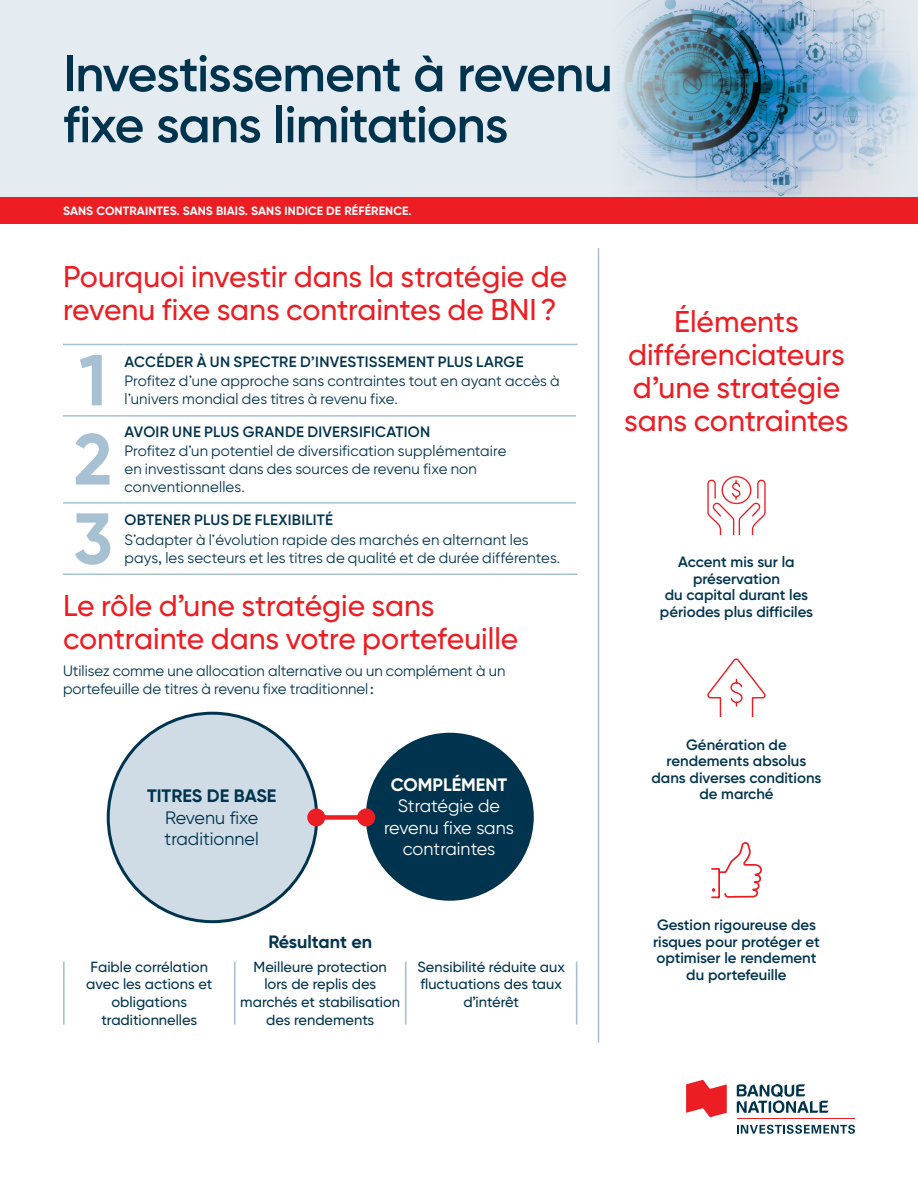
<style>
.page{position:relative;width:918px;height:1188px;background:#fff}
.page>*{position:absolute;margin:0;border:0;box-sizing:border-box;transform-origin:0 0}
.t1{font:700 72px "Gilroy BN";color:#a7c1d2}
.t2{font:600 51px/51px "Gilroy BN";letter-spacing:-.02em;color:#00334e}
.t3{font:500 30px/33px "Gilroy BN";color:#ed1d24}
.t4{font:18px/21.6px "Gilroy BN";color:#fff;text-align:center}
.t5{font:18px/21.6px "Gilroy BN";color:#00334e}
.t6{font:700 18px "Gilroy BN";color:#00334e}
.t7{font:700 18px "Gilroy BN";color:#fff}
.t8{font:700 17.85px "Gilroy BN";color:#00334e}
.t9{font:15px/18px "Gilroy BN";color:#00334e}
.t10{font:600 15px/16.5px "Gilroy BN";color:#00334e;text-align:center}
.t11{font:600 15px "Gilroy BN";letter-spacing:.02em;color:#00334e}
.t12{font:500 14.7px/17.5px "Gilroy BN";color:#00334e;text-align:center}
.t13{font:700 12px "Gilroy BN";letter-spacing:.01em;color:#fff}
</style>
<div class="page">
<svg style="left:737px;top:1084px;width:92px;height:29px"></svg>
<svg style="left:686px;top:1080px;width:41px;height:37px"></svg>
<svg style="left:737px;top:1125px;width:118px;height:9px"></svg>
<hr style="left:737px;top:1118px;width:118px;height:1px;background:#ed1d24">
<div style="left:0;top:0;width:918px;height:198px;background:#e4ecf1"></div>
<img style="left:607px;top:0;width:311px;height:198px">
<div style="left:0;top:198px;width:918px;height:26px;background:#ed1d24"></div>
<hr style="left:63px;top:344px;width:61px;height:1px;background:#a7c1d2">
<hr style="left:124px;top:344px;width:454px;height:1px;background:#a7c1d2">
<hr style="left:63px;top:415px;width:61px;height:2px;background:#a7c1d2">
<hr style="left:124px;top:415px;width:452px;height:2px;background:#a7c1d2">
<hr style="left:63px;top:502px;width:61px;height:2px;background:#a7c1d2">
<hr style="left:124px;top:502px;width:452px;height:2px;background:#a7c1d2">
<hr style="left:63px;top:574px;width:61px;height:1px;background:#a7c1d2">
<hr style="left:124px;top:574px;width:454px;height:1px;background:#a7c1d2">
<div style="left:108px;top:713px;width:209px;height:209px;background:#d0dce5;border-radius:50%"></div>
<div style="left:366px;top:733px;width:168px;height:168px;background:#00334e;border-radius:50%"></div>
<div style="left:316px;top:815px;width:50px;height:5px;background:#ed1d24"></div>
<div style="left:307px;top:808px;width:18px;height:18px;background:#ed1d24;border-radius:50%"></div>
<div style="left:357px;top:808px;width:18px;height:18px;background:#ed1d24;border-radius:50%"></div>
<hr style="left:63px;top:962px;width:2px;height:63px;background:#a7c1d2">
<hr style="left:234px;top:962px;width:2px;height:63px;background:#a7c1d2">
<hr style="left:405px;top:962px;width:2px;height:63px;background:#a7c1d2">
<hr style="left:576px;top:962px;width:1px;height:63px;background:#a7c1d2">
<hr style="left:598px;top:248px;width:1px;height:795px;background:#a7c1d2">
<div style="left:722px;top:476px;width:29px;height:28px;border:1px solid #ed1d24;border-radius:50%"></div>
<svg style="left:707px;top:479px;width:59px;height:55px"></svg>
<svg style="left:707px;top:658px;width:59px;height:59px"></svg>
<svg style="left:712px;top:842px;width:50px;height:57px"></svg>
<h2 class="t2" style="left:63px;top:48px;width:551px">Investissement à revenu fixe sans limitations</h2>
<p class="t13" style="left:63px;top:203px;width:350px">SANS CONTRAINTES. SANS BIAIS. SANS INDICE DE RÉFÉRENCE.</p>
<h3 class="t3" style="left:63px;top:259px;width:506px">Pourquoi investir dans la stratégie de revenu fixe sans contraintes de BNI?</h3>
<h1 class="t1" style="left:79px;top:335px;width:29px">1</h1>
<p class="t10" style="left:125px;top:353px;width:401px">ACCÉDER À UN SPECTRE D’INVESTISSEMENT PLUS LARGE</p>
<p class="t9" style="left:124px;top:372px;width:437px">Profitez d’une approche sans contraintes tout en ayant accès à l’univers mondial des titres à revenu fixe.</p>
<h1 class="t1" style="left:74px;top:414px;width:40px">2</h1>
<p class="t11" style="left:125px;top:422px;width:307px">AVOIR UNE PLUS GRANDE DIVERSIFICATION</p>
<p class="t9" style="left:124px;top:442px;width:383px">Profitez d'un potentiel de diversification supplémentaire en investissant dans des sources de revenu fixe non conventionnelles.</p>
<h1 class="t1" style="left:73px;top:494px;width:41px">3</h1>
<p class="t10" style="left:125px;top:511px;width:210px">OBTENER PLUS DE FLEXIBILITÉ</p>
<p class="t9" style="left:124px;top:530px;width:437px">S'adapter à l'évolution rapide des marchés en alternant les pays, les secteurs et les titres de qualité et de durée différentes.</p>
<h3 class="t3" style="left:63px;top:588px;width:457px">Le rôle d'une stratégie sans contrainte dans votre portefeuille</h3>
<p class="t9" style="left:63px;top:661px;width:444px">Utilisez comme une allocation alternative ou un complément à un portefeuille de titres à revenu fixe traditionnel :</p>
<p class="t6" style="left:147px;top:785px;width:131px">TITRES DE BASE</p>
<p class="t5" style="left:165px;top:806px;width:96px">Revenu fixe traditionnel</p>
<p class="t7" style="left:391px;top:773px;width:118px">COMPLÉMENT</p>
<p class="t4" style="left:384px;top:795px;width:131px">Stratégie de revenu fixe sans contraintes</p>
<h3 class="t3" style="left:624px;top:305px;width:226px;text-align:center">Éléments différenciateurs d’une stratégie sans contraintes</h3>
<p class="t10" style="left:660px;top:554px;width:155px">Accent mis sur la préservation<br>du capital durant les périodes plus difficiles</p>
<p class="t10" style="left:651px;top:736px;width:172px">Génération de rendements absolus dans diverses conditions de marché</p>
<p class="t8" style="left:268px;top:931px;width:105px">Résultant en</p>
<p class="t12" style="left:86px;top:958px;width:127px">Faible corrélation avec les actions et obligations traditionnelles</p>
<p class="t12" style="left:240px;top:958px;width:161px">Meilleure protection lors de replis des marchés et stabilisation des rendements</p>
<p class="t12" style="left:417px;top:958px;width:149px">Sensibilité réduite aux fluctuations des taux d'intérêt</p>
<p class="t10" style="left:653px;top:917px;width:168px">Gestion rigoureuse des risques pour protéger et optimiser le rendement du portefeuille</p>
</div>
